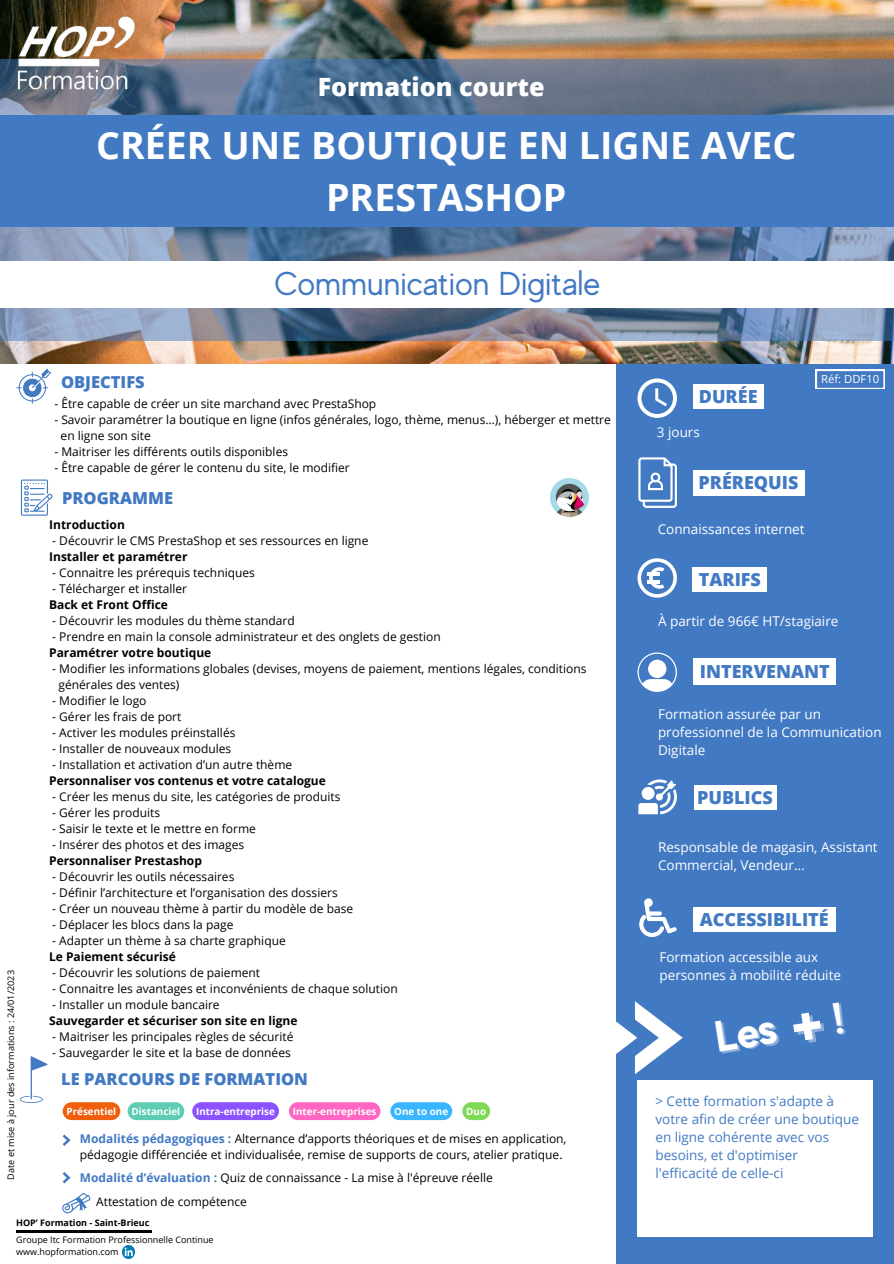
<style>
.page{position:relative;width:894px;height:1264px;background:#fff}
.page>*{position:absolute;margin:0;border:0;box-sizing:border-box;transform-origin:0 0}
.t1{font:700 37.5px/51.8px "Open Sans";color:#fff;text-align:center}
.t2{font:33px "MADE Evolve Sans";color:#4279c3}
.t3{font:800 25.2px "Open Sans";color:#fff}
.t4{font:800 18px "Open Sans";color:#4279c3}
.t5{font:800 16.5px "Open Sans";color:#4279c3}
.t6{font:13.5px/18px "Open Sans";color:#fff}
.t7{font:13.5px/18px "Open Sans";color:#4279c3}
.t8{font:12px/16px "Open Sans";color:#000}
.t9{font:700 12px "Open Sans";color:#000}
.t10{font:11.25px "Open Sans";color:#fff}
.t11{font:700 9.9px "Open Sans";color:#fff}
.t12{font:9.15px "Open Sans";color:#000}
.t13{font:9px "Open Sans";color:#000}
.t14{font:700 9px "Open Sans";color:#000}
.s1{font-weight:700;color:#4279c3}
</style>
<div class="page">
<div style="left:615px;top:204px;width:278px;height:1059px;background:#4279c3"></div>
<img style="left:0;top:0;width:893px;height:363px">
<svg style="left:0;top:59px;width:893px;height:281px;background:#6a7d98"></svg>
<div style="left:0;top:115px;width:893px;height:112px;background:#4279c3"></div>
<div style="left:0;top:261px;width:893px;height:47px;background:#fff"></div>
<svg style="left:637px;top:378px;width:39px;height:40px"></svg>
<div style="left:692px;top:384px;width:71px;height:25px;background:#fff"></div>
<svg style="left:637px;top:558px;width:39px;height:39px"></svg>
<svg style="left:647px;top:579px;width:12px;height:4px"></svg>
<hr style="left:647px;top:572px;width:12px;height:4px;background:#fff">
<div style="left:692px;top:567px;width:74px;height:24px;background:#fff"></div>
<svg style="left:638px;top:457px;width:38px;height:51px"></svg>
<div style="left:692px;top:470px;width:112px;height:25px;background:#fff"></div>
<svg style="left:16px;top:369px;width:35px;height:34px"></svg>
<svg style="left:21px;top:479px;width:31px;height:36px"></svg>
<svg style="left:20px;top:1056px;width:28px;height:46px"></svg>
<svg style="left:815px;top:370px;width:69px;height:19px"></svg>
<svg style="left:637px;top:652px;width:39px;height:40px"></svg>
<div style="left:693px;top:784px;width:83px;height:25px;background:#fff"></div>
<svg style="left:639px;top:898px;width:37px;height:38px"></svg>
<div style="left:693px;top:907px;width:142px;height:24px;background:#fff"></div>
<svg style="left:615px;top:1001px;width:67px;height:73px"></svg>
<div style="left:637px;top:1080px;width:236px;height:157px;background:#fff"></div>
<svg style="left:638px;top:779px;width:38px;height:35px"></svg>
<svg style="left:122px;top:1245px;width:12px;height:13px"></svg>
<div style="left:693px;top:658px;width:142px;height:26px;background:#fff"></div>
<img style="left:0;top:0;width:155px;height:115px">
<hr style="left:16px;top:1230px;width:135px;height:2px;background:#000">
<svg style="left:62px;top:1193px;width:28px;height:20px"></svg>
<svg style="left:63px;top:1134px;width:7px;height:11px"></svg>
<svg style="left:63px;top:1172px;width:7px;height:11px"></svg>
<div style="left:63px;top:1102px;width:57px;height:18px;background:#ef5f0d;border-radius:9px"></div>
<div style="left:462px;top:1102px;width:28px;height:18px;background:#7ed957;border-radius:9px"></div>
<div style="left:128px;top:1102px;width:56px;height:18px;background:#5dccb2;border-radius:9px"></div>
<div style="left:289px;top:1102px;width:91px;height:18px;background:#ff66c4;border-radius:9px"></div>
<div style="left:192px;top:1102px;width:87px;height:18px;background:#8c52ff;border-radius:9px"></div>
<div style="left:390px;top:1102px;width:62px;height:18px;background:#38b6ff;border-radius:9px"></div>
<img style="left:550px;top:478px;width:38px;height:39px">
<p class="t3" style="left:317px;top:69px;width:228px">Formation courte</p>
<p class="t1" style="left:96px;top:119px;width:701px">CRÉER UNE BOUTIQUE EN LIGNE AVEC<br>PRESTASHOP</p>
<p class="t2" style="left:274px;top:265px;width:328px">Communication Digitale</p>
<p class="t12" style="left:4px;top:1179px;width:211px;rotate:-90deg">Date et mise à jour des informations : 24/01/2023</p>
<p class="t5" style="left:61px;top:371px;width:85px">OBJECTIFS</p>
<p class="t8" style="left:54px;top:395px;width:323px">- Être capable de créer un site marchand avec PrestaShop</p>
<p class="t8" style="left:54px;top:411px;width:558px">- Savoir paramétrer la boutique en ligne (infos générales, logo, thème, menus…), héberger et mettre</p>
<p class="t8" style="left:61px;top:427px;width:92px">en ligne son site</p>
<p class="t8" style="left:54px;top:443px;width:235px">- Maitriser les différents outils disponibles</p>
<p class="t8" style="left:54px;top:459px;width:297px">- Être capable de gérer le contenu du site, le modifier</p>
<p class="t5" style="left:62px;top:486px;width:112px">PROGRAMME</p>
<p class="t9" style="left:49px;top:516px;width:77px">Introduction</p>
<p class="t8" style="left:52px;top:532px;width:317px">- Découvrir le CMS PrestaShop et ses ressources en ligne</p>
<p class="t9" style="left:49px;top:548px;width:140px">Installer et paramétrer</p>
<p class="t8" style="left:52px;top:564px;width:204px">- Connaitre les prérequis techniques</p>
<p class="t8" style="left:52px;top:580px;width:136px">- Télécharger et installer</p>
<p class="t9" style="left:49px;top:596px;width:120px">Back et Front Office</p>
<p class="t8" style="left:52px;top:612px;width:244px">- Découvrir les modules du thème standard</p>
<p class="t8" style="left:52px;top:628px;width:390px">- Prendre en main la console administrateur et des onglets de gestion</p>
<p class="t9" style="left:49px;top:644px;width:164px">Paramétrer votre boutique</p>
<p class="t8" style="left:52px;top:660px;width:535px">- Modifier les informations globales (devises, moyens de paiement, mentions légales, conditions</p>
<p class="t8" style="left:58px;top:676px;width:122px">générales des ventes)</p>
<p class="t8" style="left:52px;top:692px;width:96px">- Modifier le logo</p>
<p class="t8" style="left:52px;top:708px;width:131px">- Gérer les frais de port</p>
<p class="t8" style="left:52px;top:724px;width:185px">- Activer les modules préinstallés</p>
<p class="t8" style="left:52px;top:740px;width:180px">- Installer de nouveaux modules</p>
<p class="t8" style="left:52px;top:756px;width:241px">- Installation et activation d’un autre thème</p>
<p class="t9" style="left:49px;top:772px;width:278px">Personnaliser vos contenus et votre catalogue</p>
<p class="t8" style="left:52px;top:788px;width:290px">- Créer les menus du site, les catégories de produits</p>
<p class="t8" style="left:52px;top:804px;width:109px">- Gérer les produits</p>
<p class="t8" style="left:52px;top:820px;width:205px">- Saisir le texte et le mettre en forme</p>
<p class="t8" style="left:52px;top:836px;width:193px">- Insérer des photos et des images</p>
<p class="t9" style="left:49px;top:852px;width:154px">Personnaliser Prestashop</p>
<p class="t8" style="left:52px;top:868px;width:184px">- Découvrir les outils nécessaires</p>
<p class="t8" style="left:52px;top:884px;width:287px">- Définir l’architecture et l’organisation des dossiers</p>
<p class="t8" style="left:52px;top:900px;width:302px">- Créer un nouveau thème à partir du modèle de base</p>
<p class="t8" style="left:52px;top:916px;width:183px">- Déplacer les blocs dans la page</p>
<p class="t8" style="left:52px;top:932px;width:235px">- Adapter un thème à sa charte graphique</p>
<p class="t9" style="left:49px;top:948px;width:128px">Le Paiement sécurisé</p>
<p class="t8" style="left:52px;top:964px;width:209px">- Découvrir les solutions de paiement</p>
<p class="t8" style="left:52px;top:980px;width:347px">- Connaitre les avantages et inconvénients de chaque solution</p>
<p class="t8" style="left:52px;top:996px;width:169px">- Installer un module bancaire</p>
<p class="t9" style="left:49px;top:1012px;width:250px">Sauvegarder et sécuriser son site en ligne</p>
<p class="t8" style="left:52px;top:1028px;width:243px">- Maitriser les principales règles de sécurité</p>
<p class="t8" style="left:52px;top:1044px;width:240px">- Sauvegarder le site et la base de données</p>
<p class="t5" style="left:61px;top:1067px;width:248px">LE PARCOURS DE FORMATION</p>
<p class="t11" style="left:67px;top:1104px;width:51px">Présentiel</p>
<p class="t11" style="left:131px;top:1104px;width:50px">Distanciel</p>
<p class="t11" style="left:196px;top:1104px;width:80px">Intra-entreprise</p>
<p class="t11" style="left:293px;top:1104px;width:85px">Inter-entreprises</p>
<p class="t11" style="left:394px;top:1104px;width:55px">One to one</p>
<p class="t11" style="left:466px;top:1104px;width:21px">Duo</p>
<p class="t8" style="left:80px;top:1130px;width:488px"><span class="s1">Modalités pédagogiques :</span> Alternance d’apports théoriques et de mises en application, pédagogie différenciée et individualisée, remise de supports de cours, atelier pratique.</p>
<p class="t8" style="left:80px;top:1169px;width:414px"><span class="s1">Modalité d’évaluation :</span> Quiz de connaissance - La mise à l'épreuve réelle</p>
<p class="t8" style="left:96px;top:1193px;width:152px">Attestation de compétence</p>
<p class="t14" style="left:16px;top:1216px;width:135px">HOP’ Formation - Saint-Brieuc</p>
<p class="t13" style="left:16px;top:1233px;width:199px">Groupe Itc Formation Professionnelle Continue</p>
<p class="t13" style="left:16px;top:1245px;width:104px">www.hopformation.com</p>
<p class="t4" style="left:698px;top:384px;width:60px">DURÉE</p>
<p class="t6" style="left:656px;top:423px;width:44px">3 jours</p>
<p class="t4" style="left:698px;top:470px;width:102px">PRÉREQUIS</p>
<p class="t6" style="left:657px;top:519px;width:148px">Connaissances internet</p>
<p class="t4" style="left:698px;top:567px;width:64px">TARIFS</p>
<p class="t10" style="left:821px;top:371px;width:59px">Réf: DDF10</p>
<p class="t6" style="left:658px;top:611px;width:182px">À partir de 966€ HT/stagiaire</p>
<p class="t4" style="left:699px;top:658px;width:131px">INTERVENANT</p>
<p class="t6" style="left:657px;top:704px;width:225px">Formation assurée par un professionnel de la Communication<br>Digitale</p>
<p class="t4" style="left:696px;top:784px;width:77px">PUBLICS</p>
<p class="t6" style="left:657px;top:838px;width:221px">Responsable de magasin, Assistant<br>Commercial, Vendeur...</p>
<p class="t4" style="left:699px;top:907px;width:130px">ACCESSIBILITÉ</p>
<p class="t6" style="left:659px;top:947px;width:183px">Formation accessible aux personnes à mobilité réduite</p>
<p class="t7" style="left:655px;top:1091px;width:205px">&gt; Cette formation s'adapte à votre afin de créer une boutique en ligne cohérente avec vos besoins, et d'optimiser</p>
<p class="t7" style="left:655px;top:1163px;width:129px">l'efficacité de celle-ci</p>
</div>
